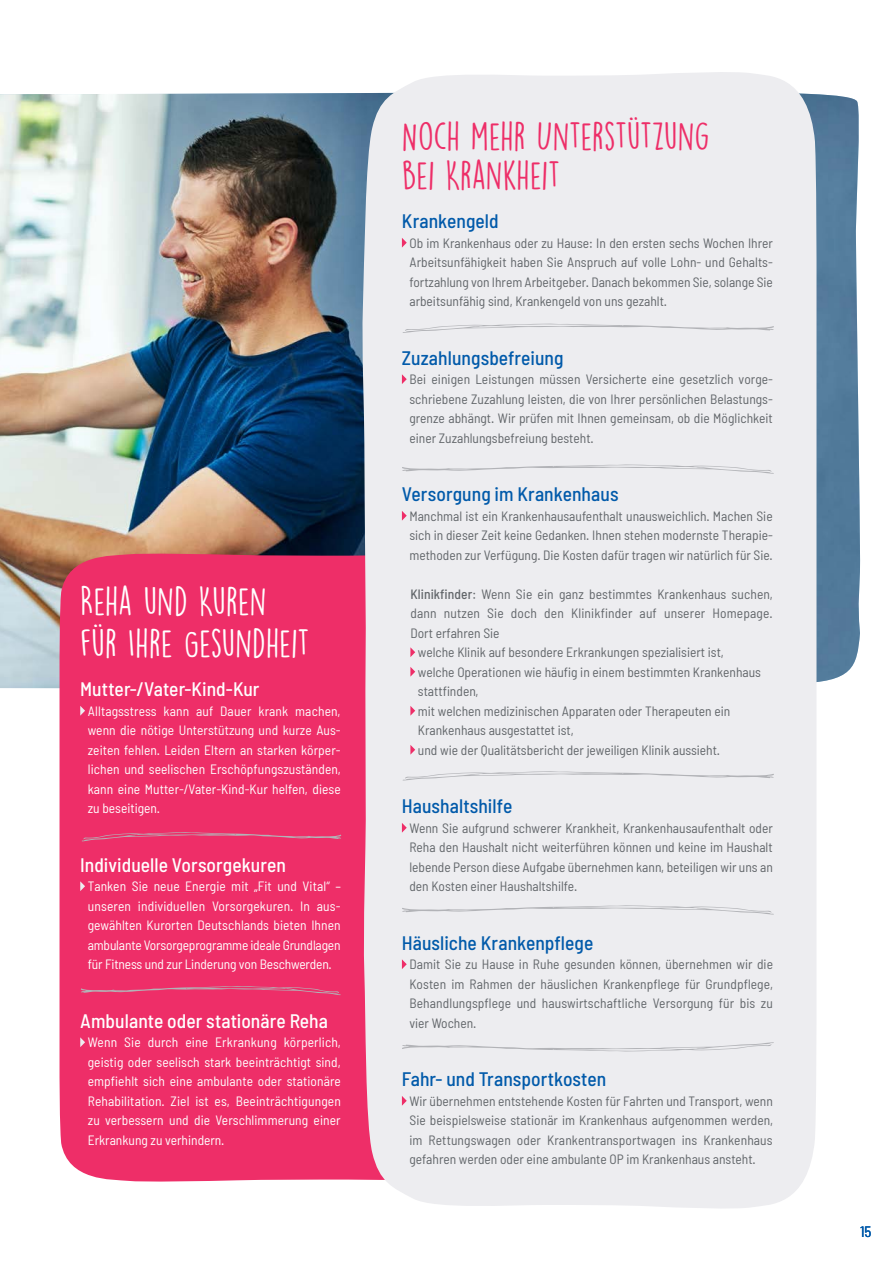
<style>
.page{position:relative;width:893px;height:1263px;background:#fff}
.page>*{position:absolute;margin:0;border:0;box-sizing:border-box;transform-origin:0 0}
.t1{font:36px/39px "DK Lemon Yellow Sun";letter-spacing:-.015em;color:#ee2e68}
.t2{font:36px/42px "DK Lemon Yellow Sun";letter-spacing:.005em;color:#fff}
.t3{font:500 semi-condensed 19.5px "Barlow";letter-spacing:.005em;color:#015aaa}
.t4{font:500 semi-condensed 19.5px "Barlow";letter-spacing:.005em;color:#fff}
.t5{font:semi-condensed 15px "Barlow";color:#015aaa}
.t6{font:semi-condensed 13.5px/19.5px "Barlow";color:#62666a;text-align:justify}
.t7{font:semi-condensed 13.5px/19.5px "Barlow";color:#fff;text-align:justify}
.s1{font-weight:500}
</style>
<div class="page">
<img style="left:0;top:93px;width:861px;height:600px">
<div style="left:60px;top:553px;width:301px;height:629px;background:#ee2e68"></div>
<svg style="left:80px;top:706px;width:5px;height:10px"></svg>
<svg style="left:80px;top:881px;width:5px;height:10px"></svg>
<svg style="left:80px;top:1037px;width:5px;height:10px"></svg>
<svg style="left:81px;top:986px;width:260px;height:9px;background:#e24676"></svg>
<svg style="left:82px;top:832px;width:259px;height:10px;background:#e34374"></svg>
<div style="left:361px;top:72px;width:455px;height:1137px;background:#ededf0"></div>
<svg style="left:402px;top:238px;width:5px;height:10px"></svg>
<svg style="left:402px;top:374px;width:5px;height:10px"></svg>
<svg style="left:402px;top:511px;width:5px;height:10px"></svg>
<svg style="left:410px;top:647px;width:5px;height:10px"></svg>
<svg style="left:410px;top:667px;width:5px;height:10px"></svg>
<svg style="left:410px;top:706px;width:5px;height:10px"></svg>
<svg style="left:410px;top:745px;width:5px;height:10px"></svg>
<svg style="left:402px;top:823px;width:5px;height:10px"></svg>
<svg style="left:402px;top:959px;width:5px;height:10px"></svg>
<svg style="left:402px;top:1096px;width:5px;height:10px"></svg>
<svg style="left:402px;top:323px;width:372px;height:10px;background:#e3e3e6"></svg>
<svg style="left:402px;top:771px;width:372px;height:10px;background:#e3e3e6"></svg>
<svg style="left:402px;top:464px;width:372px;height:10px;background:#e3e3e6"></svg>
<svg style="left:402px;top:1042px;width:372px;height:10px;background:#e3e3e6"></svg>
<svg style="left:402px;top:905px;width:372px;height:10px;background:#e3e3e6"></svg>
<h1 class="t2" style="left:80px;top:580px;width:231px">REHA UND KUREN<br>FÜR IHRE GESUNDHEIT</h1>
<h2 class="t4" style="left:80px;top:677px;width:181px">Mutter-/Vater-Kind-Kur</h2>
<p class="t7" style="left:88px;top:701px;width:255px">Alltagsstress kann auf Dauer krank machen, wenn die nötige Unterstützung und kurze Aus&shy;zeiten fehlen. Leiden Eltern an starken körper&shy;lichen und seelischen Erschöpfungszuständen, kann eine Mutter-/Vater-Kind-Kur helfen, diese zu beseitigen.</p>
<h2 class="t4" style="left:80px;top:852px;width:207px">Individuelle Vorsorgekuren</h2>
<p class="t7" style="left:88px;top:876px;width:255px">Tanken Sie neue Energie mit „Fit und Vital“ – unseren individuellen Vorsorgekuren. In aus&shy;gewählten Kurorten Deutschlands bieten Ihnen ambulante Vorsorgeprogramme ideale Grundlagen für Fitness und zur Linderung von Beschwerden.</p>
<h2 class="t4" style="left:80px;top:1008px;width:249px">Ambulante oder stationäre Reha</h2>
<p class="t7" style="left:88px;top:1032px;width:255px">Wenn Sie durch eine Erkrankung körperlich, geistig oder seelisch stark beeinträchtigt sind, empfiehlt sich eine ambulante oder stationäre Rehabilitation. Ziel ist es, Beeinträchtigungen zu verbessern und die Verschlimmerung einer Erkrankung zu verhindern.</p>
<h1 class="t1" style="left:402px;top:117px;width:309px">NOCH MEHR UNTERSTÜTZUNG<br>BEI KRANKHEIT</h1>
<h2 class="t3" style="left:402px;top:209px;width:98px">Krankengeld</h2>
<p class="t6" style="left:409px;top:233px;width:365px">Ob im Krankenhaus oder zu Hause: In den ersten sechs Wochen Ihrer Arbeitsunfähigkeit haben Sie Anspruch auf volle Lohn- und Gehalts&shy;fortzahlung von Ihrem Arbeitgeber. Danach bekommen Sie, solange Sie arbeitsunfähig sind, Krankengeld von uns gezahlt.</p>
<h2 class="t3" style="left:402px;top:345px;width:163px">Zuzahlungsbefreiung</h2>
<p class="t6" style="left:409px;top:369px;width:365px">Bei einigen Leistungen müssen Versicherte eine gesetzlich vorge&shy;schriebene Zuzahlung leisten, die von Ihrer persönlichen Belastungs&shy;grenze abhängt. Wir prüfen mit Ihnen gemeinsam, ob die Möglichkeit einer Zuzahlungsbefreiung besteht.</p>
<h2 class="t3" style="left:402px;top:482px;width:218px">Versorgung im Krankenhaus</h2>
<p class="t6" style="left:409px;top:506px;width:365px">Manchmal ist ein Krankenhausaufenthalt unausweichlich. Machen Sie sich in dieser Zeit keine Gedanken. Ihnen stehen modernste Therapie&shy;methoden zur Verfügung. Die Kosten dafür tragen wir natürlich für Sie.</p>
<p class="t6" style="left:410px;top:584px;width:364px"><span class="s1">Klinikfinder</span>: Wenn Sie ein ganz bestimmtes Krankenhaus suchen,</p>
<p class="t6" style="left:410px;top:603px;width:364px">dann nutzen Sie doch den Klinikfinder auf unserer Homepage.</p>
<p class="t6" style="left:410px;top:623px;width:91px">Dort erfahren Sie</p>
<p class="t6" style="left:418px;top:642px;width:307px">welche Klinik auf besondere Erkrankungen spezialisiert ist,</p>
<p class="t6" style="left:418px;top:662px;width:345px">welche Operationen wie häufig in einem bestimmten Krankenhaus</p>
<p class="t6" style="left:418px;top:681px;width:62px">stattfinden,</p>
<p class="t6" style="left:418px;top:701px;width:314px">mit welchen medizinischen Apparaten oder Therapeuten ein</p>
<p class="t6" style="left:418px;top:720px;width:157px">Krankenhaus ausgestattet ist,</p>
<p class="t6" style="left:418px;top:740px;width:304px">und wie der Qualitätsbericht der jeweiligen Klinik aussieht.</p>
<h2 class="t3" style="left:402px;top:794px;width:112px">Haushaltshilfe</h2>
<p class="t6" style="left:409px;top:818px;width:365px">Wenn Sie aufgrund schwerer Krankheit, Krankenhausaufenthalt oder Reha den Haushalt nicht weiterführen können und keine im Haushalt lebende Person diese Aufgabe übernehmen kann, beteiligen wir uns an den Kosten einer Haushaltshilfe.</p>
<h2 class="t3" style="left:402px;top:930px;width:193px">Häusliche Krankenpflege</h2>
<p class="t6" style="left:409px;top:954px;width:365px">Damit Sie zu Hause in Ruhe gesunden können, übernehmen wir die Kosten im Rahmen der häuslichen Krankenpflege für Grundpflege, Behandlungspflege und hauswirtschaftliche Versorgung für bis zu vier Wochen.</p>
<h2 class="t3" style="left:402px;top:1067px;width:206px">Fahr- und Transportkosten</h2>
<p class="t6" style="left:409px;top:1091px;width:365px">Wir übernehmen entstehende Kosten für Fahrten und Transport, wenn Sie beispielsweise stationär im Krankenhaus aufgenommen werden, im Rettungswagen oder Krankentransportwagen ins Krankenhaus gefahren werden oder eine ambulante OP im Krankenhaus ansteht.</p>
<p class="t5" style="left:860px;top:1222px;width:13px">15</p>
</div>
